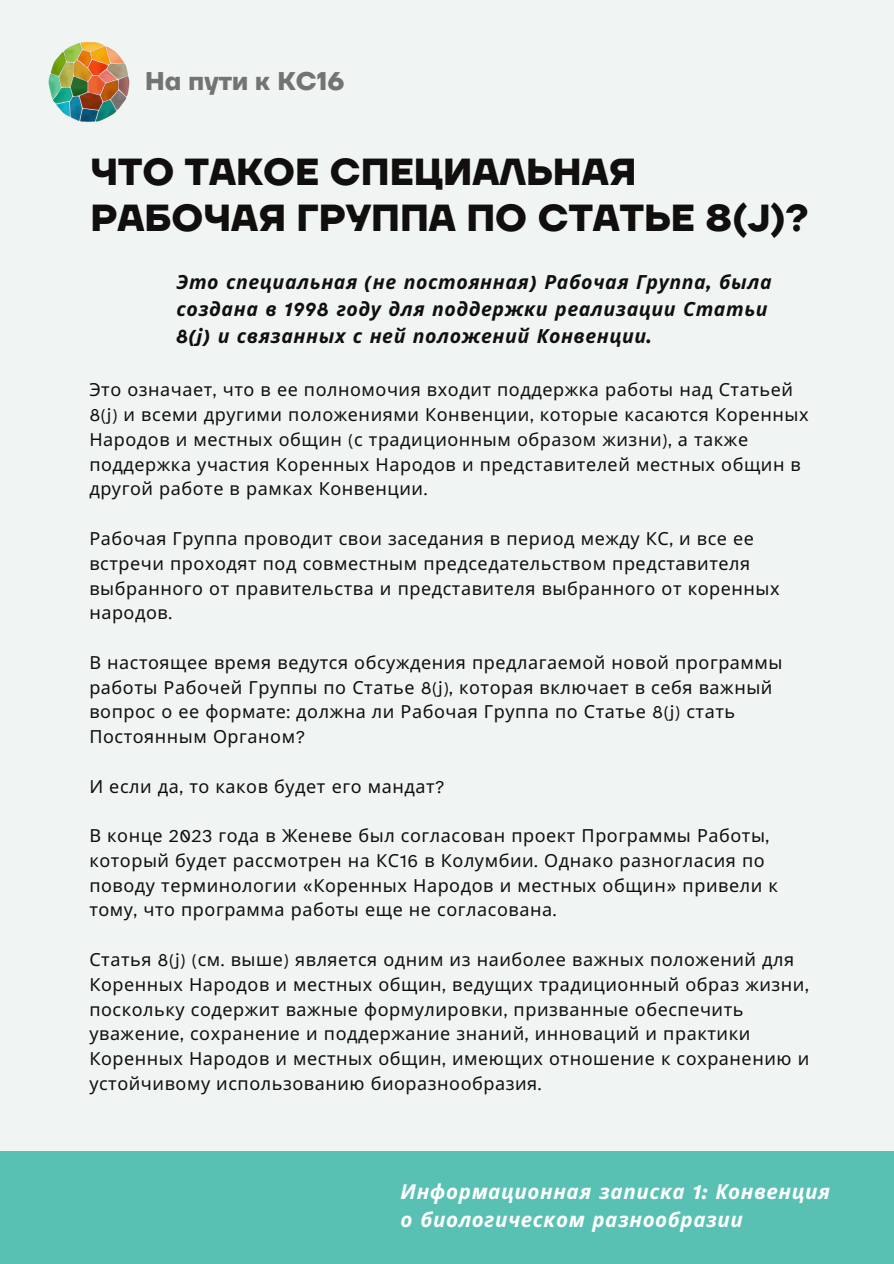
<style>
.page{position:relative;width:894px;height:1264px;background:#fff}
.page>*{position:absolute;margin:0;border:0;box-sizing:border-box;transform-origin:0 0}
.t1{font:700 37.5px/46.2px "TT Firs Neue";color:#100f0d}
.t2{font:700 25.5px "TT Firs Neue";color:#737373}
.t3{font:italic 700 20.55px/28.2px "Noto Sans";letter-spacing:.03em;color:#fff}
.t4{font:italic 700 19.5px/27px "Noto Sans";letter-spacing:.03em;color:#100f0d}
.t5{font:18px/24.8px "Noto Sans";letter-spacing:.03em;color:#100f0d}
.s1{font-family:"Atkinson Hyperlegible"}
</style>
<div class="page">
<div style="left:0;top:0;width:893px;height:1263px;background:#f0f4f3"></div>
<img style="left:48px;top:42px;width:82px;height:80px">
<div style="left:0;top:1151px;width:893px;height:112px;background:#59c1b4"></div>
<p class="t2" style="left:145px;top:66px;width:201px">На пути к КС16</p>
<h2 class="t1" style="left:90px;top:151px;width:719px">ЧТО ТАКОЕ СПЕЦИАЛЬНАЯ<br>РАБОЧАЯ ГРУППА ПО СТАТЬЕ 8(J)?</h2>
<p class="t4" style="left:176px;top:268px;width:596px">Это специальная <span class="s1">(</span>не постоянная<span class="s1">)</span> Рабочая Группа<span class="s1">,</span> была создана в <span class="s1">1998</span> году для поддержки реализации Статьи<br><span class="s1">8(j)</span> и связанных с ней положений Конвенции<span class="s1">.</span></p>
<h1 class="t5" style="left:89px;top:377px;width:720px">Это означает<span class="s1">,</span> что в ее полномочия входит поддержка работы над Статьей <span class="s1">8(j)</span> и всеми другими положениями Конвенции<span class="s1">,</span> которые касаются Коренных Народов и местных общин <span class="s1">(</span>с традиционным образом жизни<span class="s1">),</span> а также поддержка участия Коренных Народов и представителей местных общин в другой работе в рамках Конвенции<span class="s1">.</span></h1>
<h3 class="t5" style="left:89px;top:525px;width:691px">Рабочая Группа проводит свои заседания в период между КС<span class="s1">,</span> и все ее встречи проходят под совместным председательством представителя выбранного от правительства и представителя выбранного от коренных народов<span class="s1">.</span></h3>
<h3 class="t5" style="left:89px;top:649px;width:694px">В настоящее время ведутся обсуждения предлагаемой новой программы работы Рабочей Группы по Статье <span class="s1">8(j),</span> которая включает в себя важный</h3>
<p class="t5" style="left:89px;top:699px;width:647px">вопрос о ее формате<span class="s1">:</span> должна ли Рабочая Группа по Статье <span class="s1">8(j)</span> стать<br>Постоянным Органом<span class="s1">?</span></p>
<p class="t5" style="left:89px;top:773px;width:356px">И если да<span class="s1">,</span> то каков будет его мандат<span class="s1">?</span></p>
<p class="t5" style="left:89px;top:822px;width:681px">В конце <span class="s1">2023</span> года в Женеве был согласован проект Программы Работы<span class="s1">,</span></p>
<p class="t5" style="left:89px;top:847px;width:690px">который будет рассмотрен на КС<span class="s1">16</span> в Колумбии<span class="s1">.</span> Однако разногласия по поводу терминологии <span class="s1">«</span>Коренных Народов и местных общин<span class="s1">»</span> привели к тому<span class="s1">,</span> что программа работы еще не согласована<span class="s1">.</span></p>
<p class="t5" style="left:89px;top:946px;width:706px">Статья <span class="s1">8(j) (</span>см<span class="s1">.</span> выше<span class="s1">)</span> является одним из наиболее важных положений для</p>
<p class="t5" style="left:89px;top:971px;width:721px">Коренных Народов и местных общин<span class="s1">,</span> ведущих традиционный образ жизни<span class="s1">, </span>поскольку содержит важные формулировки<span class="s1">,</span> призванные обеспечить уважение<span class="s1">,</span> сохранение и поддержание знаний<span class="s1">,</span> инноваций и практики Коренных Народов и местных общин<span class="s1">,</span> имеющих отношение к сохранению и устойчивому использованию биоразнообразия<span class="s1">.</span></p>
<p class="t3" style="left:400px;top:1176px;width:431px">Информационная записка <span class="s1">1:</span> Конвенция о биологическом разнообразии</p>
</div>
